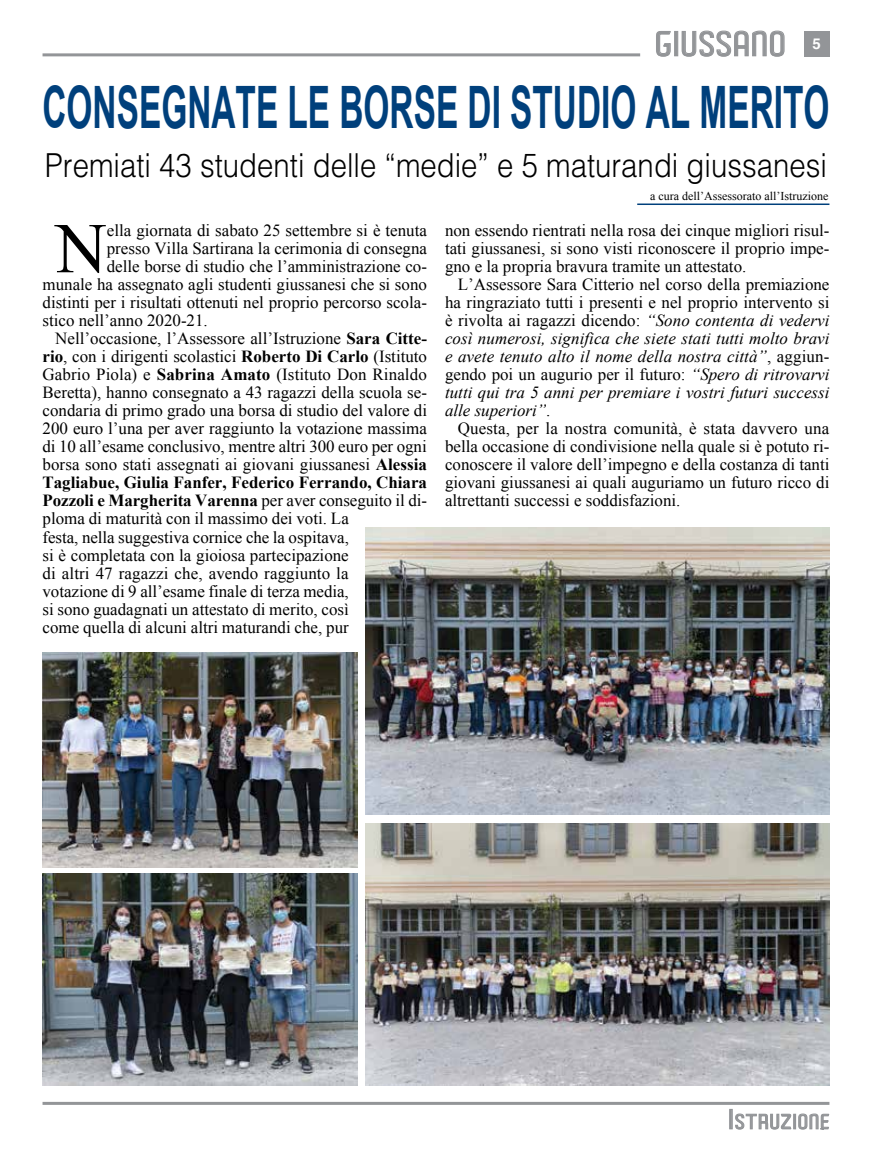
<style>
.page{position:relative;width:872px;height:1149px;background:#fff}
.page>*{position:absolute;margin:0;border:0;box-sizing:border-box;transform-origin:0 0}
.t1{font:71.25px "Times New Roman";color:#000}
.t2{font:700 58.5px "Arial";color:#00407c;scale:.57 1}
.t3{font:300 33px "Helvetica LT Std";color:#000;scale:.89 1}
.t4{font:500 31.95px "Paragon";letter-spacing:.04em;color:#939598}
.t5{font:500 19.2px "Paragon";letter-spacing:.065em;color:#939598}
.t6{font:16.95px/18px "Times New Roman";color:#000;text-align:justify}
.t7{font:italic 16.95px/18px "Times New Roman";letter-spacing:.005em;color:#000;text-align:justify}
.t8{font:700 16.95px "Times New Roman";color:#000}
.t9{font:12px "Times New Roman";color:#000}
.s1{font-weight:700}
.s2{font-weight:400}
.s3{font-style:normal}
.s4{font-size:25.5px}
</style>
<div class="page">
<div style="left:804px;top:31px;width:25px;height:25px;background:#939598"></div>
<hr style="left:43px;top:53px;width:597px;height:3px;background:#939598">
<svg style="left:656px;top:31px;width:15px;height:26px"></svg>
<div style="left:674px;top:31px;width:4px;height:25px;border:1px solid #939598"></div>
<svg style="left:681px;top:30px;width:104px;height:27px"></svg>
<hr style="left:43px;top:1101px;width:786px;height:3px;background:#939598">
<hr style="left:637px;top:203px;width:192px;height:2px;background:#00407c">
<div style="left:729px;top:1108px;width:3px;height:20px;border:1px solid #939598"></div>
<svg style="left:735px;top:1113px;width:95px;height:16px"></svg>
<img style="left:366px;top:527px;width:463px;height:287px">
<img style="left:366px;top:823px;width:463px;height:261px">
<img style="left:43px;top:652px;width:315px;height:214px">
<img style="left:43px;top:873px;width:315px;height:211px">
<h3 class="t4" style="left:655px;top:31px;width:167px">GIUSSANO <sup>5</sup></h3>
<h2 class="t2" style="left:43px;top:68px;width:1382px">CONSEGNATE LE BORSE DI STUDIO AL MERITO</h2>
<h3 class="t3" style="left:45px;top:145px;width:880px">Premiati 43 studenti delle “medie” e 5 maturandi giussanesi</h3>
<p class="t9" style="left:650px;top:188px;width:180px">a cura dell’Assessorato all’Istruzione</p>
<h1 class="t1" style="left:55px;top:200px;width:53px">N</h1>
<p class="t6" style="left:107px;top:221px;width:322px">ella giornata di sabato 25 settembre si è tenuta</p>
<p class="t6" style="left:107px;top:239px;width:322px">presso Villa Sartirana la cerimonia di consegna</p>
<p class="t6" style="left:107px;top:257px;width:322px">delle borse di studio che l’amministrazione co-</p>
<p class="t6" style="left:43px;top:275px;width:386px">munale ha assegnato agli studenti giussanesi che si sono</p>
<p class="t6" style="left:43px;top:293px;width:386px">distinti per i risultati ottenuti nel proprio percorso scola-</p>
<p class="t6" style="left:43px;top:311px;width:167px">stico nell’anno 2020-21.</p>
<p class="t6" style="left:55px;top:329px;width:373px">Nell’occasione, l’Assessore all’Istruzione <span class="s1">Sara Citte-</span></p>
<p class="t6" style="left:43px;top:347px;width:386px"><span class="s1">rio</span>, con i dirigenti scolastici <span class="s1">Roberto Di Carlo</span> (Istituto</p>
<p class="t6" style="left:43px;top:365px;width:386px">Gabrio Piola) e <span class="s1">Sabrina Amato</span> (Istituto Don Rinaldo</p>
<p class="t6" style="left:43px;top:383px;width:386px">Beretta), hanno consegnato a 43 ragazzi della scuola se-</p>
<p class="t6" style="left:43px;top:401px;width:386px">condaria di primo grado una borsa di studio del valore di</p>
<p class="t6" style="left:43px;top:419px;width:386px">200 euro l’una per aver raggiunto la votazione massima</p>
<p class="t6" style="left:43px;top:437px;width:386px">di 10 all’esame conclusivo, mentre altri 300 euro per ogni</p>
<p class="t6" style="left:43px;top:455px;width:386px">borsa sono stati assegnati ai giovani giussanesi <span class="s1">Alessia</span></p>
<p class="t8" style="left:43px;top:471px;width:386px">Tagliabue, Giulia Fanfer, Federico Ferrando, Chiara</p>
<p class="t8" style="left:43px;top:489px;width:386px">Pozzoli e Margherita Varenna <span class="s2">per aver conseguito il di-</span></p>
<p class="t6" style="left:43px;top:509px;width:308px">ploma di maturità con il massimo dei voti. La</p>
<p class="t6" style="left:43px;top:527px;width:308px">festa, nella suggestiva cornice che la ospitava,</p>
<p class="t6" style="left:43px;top:545px;width:308px">si è completata con la gioiosa partecipazione</p>
<p class="t6" style="left:43px;top:563px;width:307px">di altri 47 ragazzi che, avendo raggiunto la</p>
<p class="t6" style="left:43px;top:581px;width:308px">votazione di 9 all’esame finale di terza media,</p>
<p class="t6" style="left:43px;top:599px;width:308px">si sono guadagnati un attestato di merito, così</p>
<p class="t6" style="left:43px;top:617px;width:308px">come quella di alcuni altri maturandi che, pur</p>
<p class="t6" style="left:445px;top:221px;width:386px">non essendo rientrati nella rosa dei cinque migliori risul&shy;tati giussanesi, si sono visti riconoscere il proprio impe&shy;gno e la propria bravura tramite un attestato.</p>
<p class="t7" style="left:445px;top:275px;width:386px;text-indent:13px"><span class="s3">L’Assessore Sara Citterio nel corso della premiazione ha ringraziato tutti i presenti e nel proprio intervento si è rivolta ai ragazzi dicendo:</span> “Sono contenta di vedervi così numerosi, significa che siete stati tutti molto bravi e avete tenuto alto il nome della nostra città”<span class="s3">, aggiun&shy;gendo poi un augurio per il futuro:</span> “Spero di ritrovarvi tutti qui tra 5 anni per premiare i vostri futuri successi alle superiori”<span class="s3">.</span></p>
<p class="t6" style="left:445px;top:419px;width:386px;text-indent:13px">Questa, per la nostra comunità, è stata davvero una bella occasione di condivisione nella quale si è potuto ri&shy;conoscere il valore dell’impegno e della costanza di tanti giovani giussanesi ai quali auguriamo un futuro ricco di altrettanti successi e soddisfazioni.</p>
<p class="t5" style="left:728px;top:1113px;width:103px"><span class="s4">I</span> STRUZIONE</p>
</div>
